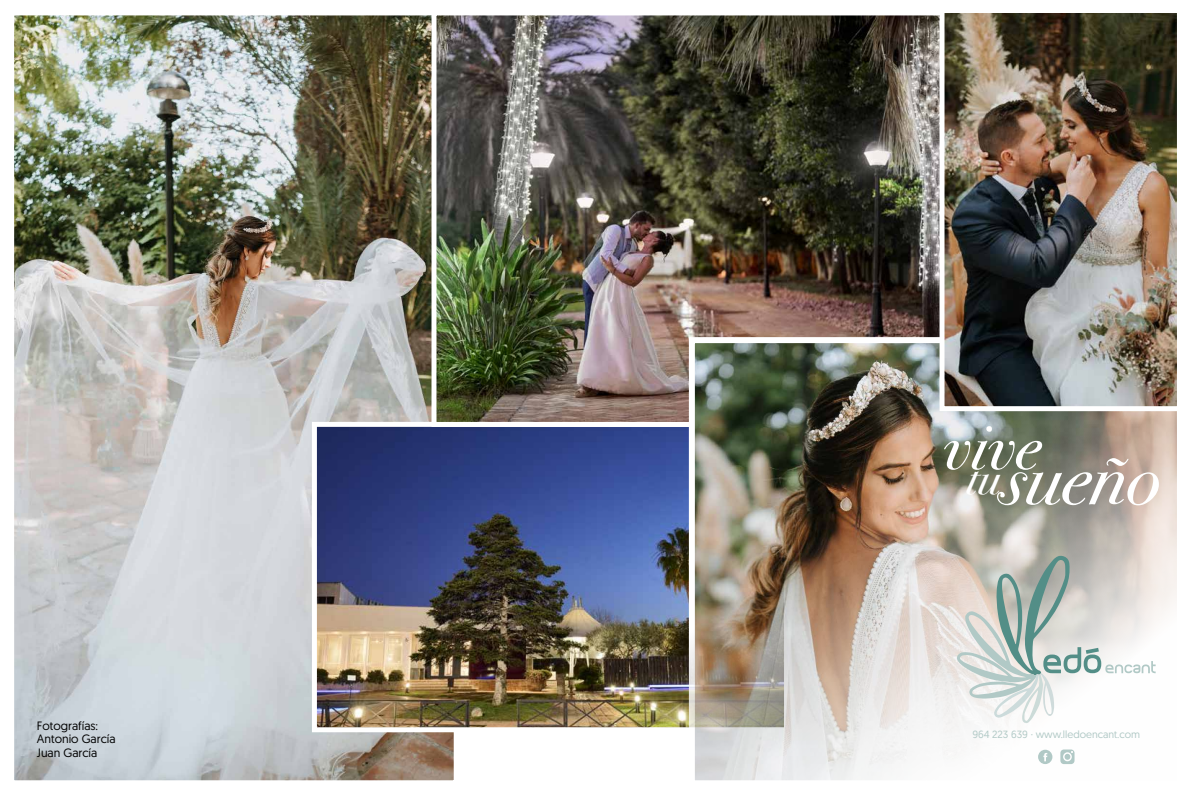
<style>
.page{position:relative;width:1191px;height:794px;background:#fff}
.page>*{position:absolute;margin:0;border:0;box-sizing:border-box;transform-origin:0 0}
.t1{font:italic 74.3px "Bodoni Svty Two ITCTT";color:#fff}
.t2{font:italic 65.5px "Bodoni Svty Two ITCTT";color:#fff}
.t3{font:12.1px/13.6px "Geomanist";color:#000}
.t4{font:10.5px "Geomanist";color:#b1c9c6}
.s1{font-size:45.4px}
</style>
<div class="page">
<img style="left:14px;top:15px;width:440px;height:766px">
<img style="left:318px;top:428px;width:370px;height:298px">
<div style="left:312px;top:422px;width:477px;height:310px;border:5px solid #fff"></div>
<img style="left:429px;top:15px;width:508px;height:414px">
<img style="left:688px;top:336px;width:489px;height:445px">
<img style="left:937px;top:13px;width:240px;height:401px">
<svg style="left:956px;top:555px;width:199px;height:168px"></svg>
<svg style="left:1060px;top:749px;width:14px;height:15px"></svg>
<svg style="left:1038px;top:749px;width:14px;height:15px"></svg>
<h2 class="t2" style="left:942px;top:390px;width:99px">vive</h2>
<h1 class="t1" style="left:966px;top:414px;width:196px"><span class="s1">tu</span>sueño</h1>
<p class="t3" style="left:37px;top:718px;width:80px">Fotografías:<br>Antonio García<br>Juan García</p>
<p class="t4" style="left:972px;top:727px;width:169px">964 223 639 · www.lledoencant.com</p>
</div>
